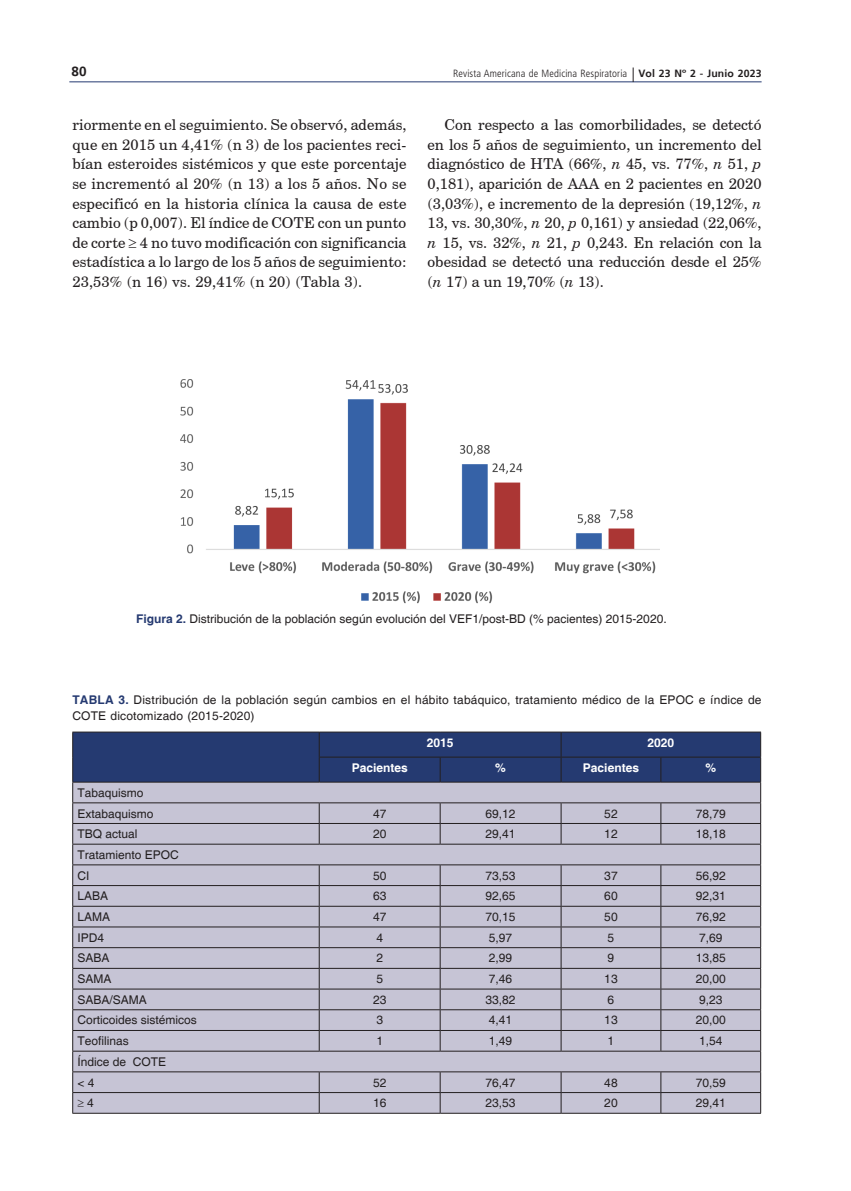
<style>
.page{position:relative;width:851px;height:1191px;background:#fff}
.page>*{position:absolute;margin:0;border:0;box-sizing:border-box;transform-origin:0 0}
.t1{font:15px/19.5px "Century Schoolbook BT";color:#231f20;text-align:justify}
.t2{font:700 13.5px "Frutiger";color:#231f20}
.t3{font:12px/20.7px "Helvetica";color:#231f20}
.t4{font:700 12px "Helvetica";color:#fff}
.t5{font:300 condensed 10.5px "Frutiger LT Std";letter-spacing:.01em;color:#231f20}
.s1{font-family:"Frutiger";font-weight:700;font-stretch:normal}
.s2{font-style:italic}
.s3{font-weight:700;color:#253a71}
</style>
<div class="page">
<hr style="left:69px;top:81px;width:692px;height:1px;background:#253a71">
<svg style="left:632px;top:67px;width:1px;height:15px"></svg>
<hr style="left:72px;top:1112px;width:247px;height:1px;background:#231f20">
<hr style="left:319px;top:1112px;width:121px;height:1px;background:#231f20">
<hr style="left:440px;top:1112px;width:121px;height:1px;background:#231f20">
<hr style="left:561px;top:1112px;width:99px;height:1px;background:#231f20">
<hr style="left:660px;top:1112px;width:101px;height:1px;background:#231f20">
<svg style="left:72px;top:732px;width:689px;height:380px;background:#a7a8bc"></svg>
<hr style="left:72px;top:731px;width:247px;height:1px;background:#231f20">
<hr style="left:72px;top:781px;width:247px;height:1px;background:#231f20">
<hr style="left:319px;top:731px;width:121px;height:1px;background:#231f20">
<hr style="left:440px;top:731px;width:121px;height:1px;background:#231f20">
<hr style="left:561px;top:731px;width:99px;height:1px;background:#231f20">
<hr style="left:660px;top:731px;width:101px;height:1px;background:#231f20">
<hr style="left:319px;top:756px;width:121px;height:1px;background:#231f20">
<hr style="left:440px;top:756px;width:121px;height:1px;background:#231f20">
<hr style="left:561px;top:756px;width:99px;height:1px;background:#231f20">
<hr style="left:660px;top:756px;width:101px;height:1px;background:#231f20">
<hr style="left:319px;top:781px;width:121px;height:1px;background:#231f20">
<hr style="left:440px;top:781px;width:121px;height:1px;background:#231f20">
<hr style="left:561px;top:781px;width:99px;height:1px;background:#231f20">
<hr style="left:660px;top:781px;width:101px;height:1px;background:#231f20">
<img style="left:180px;top:379px;width:479px;height:225px">
<p class="t2" style="left:71px;top:63px;width:17px">80</p>
<p class="t5" style="left:453px;top:67px;width:310px">Revista Americana de Medicina Respiratoria <span class="s1">Vol 23 Nº 2 - Junio 2023</span></p>
<p class="t1" style="left:72px;top:115px;width:335px">riormente en el seguimiento. Se observó, además, que en 2015 un 4,41% (n 3) de los pacientes reci&shy;bían esteroides sistémicos y que este porcentaje se incrementó al 20% (n 13) a los 5 años. No se especificó en la historia clínica la causa de este cambio (p 0,007). El índice de COTE con un punto de corte ≥ 4 no tuvo modificación con significancia estadística a lo largo de los 5 años de seguimiento:<br>23,53% (n 16) vs. 29,41% (n 20) (Tabla 3).</p>
<p class="t1" style="left:427px;top:115px;width:335px;text-indent:17px">Con respecto a las comorbilidades, se detectó en los 5 años de seguimiento, un incremento del diagnóstico de HTA (66%, <span class="s2">n</span> 45, vs. 77%, <span class="s2">n</span> 51, <span class="s2">p </span>0,181), aparición de AAA en 2 pacientes en 2020 (3,03%), e incremento de la depresión (19,12%, <span class="s2">n </span>13, vs. 30,30%, <span class="s2">n</span> 20, <span class="s2">p</span> 0,161) y ansiedad (22,06%, <span class="s2">n</span> 15, vs. 32%, <span class="s2">n</span> 21, <span class="s2">p</span> 0,243. En relación con la obesidad se detectó una reducción desde el 25% (<span class="s2">n</span> 17) a un 19,70% (<span class="s2">n</span> 13).</p>
<p class="t3" style="left:136px;top:608px;width:532px"><span class="s3">Figura 2.</span> Distribución de la población según evolución del VEF1/post-BD (% pacientes) 2015-2020.</p>
<p class="t3" style="left:72px;top:692px;width:690px;line-height:15.8px"><span class="s3">TABLA 3.</span> Distribución de la población según cambios en el hábito tabáquico, tratamiento médico de la EPOC e índice de<br>COTE dicotomizado (2015-2020)</p>
<p class="t4" style="left:427px;top:735px;width:28px">2015</p>
<p class="t4" style="left:647px;top:735px;width:28px">2020</p>
<p class="t3" style="left:77px;top:782px;width:78px">Tabaquismo<br>Extabaquismo</p>
<p class="t4" style="left:351px;top:760px;width:58px">Pacientes</p>
<p class="t4" style="left:495px;top:760px;width:12px">%</p>
<p class="t4" style="left:583px;top:760px;width:58px">Pacientes</p>
<p class="t4" style="left:705px;top:760px;width:12px">%</p>
<p class="t3" style="left:373px;top:803px;width:15px">47</p>
<p class="t3" style="left:485px;top:803px;width:32px">69,12</p>
<p class="t3" style="left:604px;top:803px;width:15px">52</p>
<p class="t3" style="left:695px;top:803px;width:32px">78,79</p>
<p class="t3" style="left:77px;top:824px;width:62px">TBQ actual</p>
<p class="t3" style="left:373px;top:824px;width:15px">20</p>
<p class="t3" style="left:485px;top:824px;width:32px">29,41</p>
<p class="t3" style="left:604px;top:824px;width:15px">12</p>
<p class="t3" style="left:695px;top:824px;width:32px">18,18</p>
<p class="t3" style="left:77px;top:844px;width:103px">Tratamiento EPOC<br>CI</p>
<p class="t3" style="left:373px;top:865px;width:15px">50</p>
<p class="t3" style="left:485px;top:865px;width:32px">73,53</p>
<p class="t3" style="left:604px;top:865px;width:15px">37</p>
<p class="t3" style="left:695px;top:865px;width:32px">56,92</p>
<p class="t3" style="left:77px;top:886px;width:32px">LABA</p>
<p class="t3" style="left:373px;top:886px;width:15px">63</p>
<p class="t3" style="left:485px;top:886px;width:32px">92,65</p>
<p class="t3" style="left:604px;top:886px;width:15px">60</p>
<p class="t3" style="left:695px;top:886px;width:32px">92,31</p>
<p class="t3" style="left:77px;top:906px;width:34px">LAMA</p>
<p class="t3" style="left:373px;top:906px;width:15px">47</p>
<p class="t3" style="left:485px;top:906px;width:32px">70,15</p>
<p class="t3" style="left:604px;top:906px;width:15px">50</p>
<p class="t3" style="left:695px;top:906px;width:32px">76,92</p>
<p class="t3" style="left:77px;top:927px;width:28px">IPD4</p>
<p class="t3" style="left:376px;top:927px;width:8px">4</p>
<p class="t3" style="left:489px;top:927px;width:25px">5,97</p>
<p class="t3" style="left:607px;top:927px;width:8px">5</p>
<p class="t3" style="left:699px;top:927px;width:25px">7,69</p>
<p class="t3" style="left:77px;top:948px;width:34px">SABA</p>
<p class="t3" style="left:376px;top:948px;width:8px">2</p>
<p class="t3" style="left:489px;top:948px;width:25px">2,99</p>
<p class="t3" style="left:607px;top:948px;width:8px">9</p>
<p class="t3" style="left:695px;top:948px;width:32px">13,85</p>
<p class="t3" style="left:77px;top:969px;width:36px">SAMA</p>
<p class="t3" style="left:376px;top:969px;width:8px">5</p>
<p class="t3" style="left:489px;top:969px;width:25px">7,46</p>
<p class="t3" style="left:604px;top:969px;width:15px">13</p>
<p class="t3" style="left:695px;top:969px;width:32px">20,00</p>
<p class="t3" style="left:77px;top:989px;width:71px">SABA/SAMA</p>
<p class="t3" style="left:373px;top:989px;width:15px">23</p>
<p class="t3" style="left:485px;top:989px;width:32px">33,82</p>
<p class="t3" style="left:607px;top:989px;width:8px">6</p>
<p class="t3" style="left:699px;top:989px;width:25px">9,23</p>
<p class="t3" style="left:77px;top:1010px;width:121px">Corticoides sistémicos</p>
<p class="t3" style="left:376px;top:1010px;width:8px">3</p>
<p class="t3" style="left:489px;top:1010px;width:25px">4,41</p>
<p class="t3" style="left:604px;top:1010px;width:15px">13</p>
<p class="t3" style="left:695px;top:1010px;width:32px">20,00</p>
<p class="t3" style="left:77px;top:1031px;width:53px">Teofilinas</p>
<p class="t3" style="left:376px;top:1031px;width:8px">1</p>
<p class="t3" style="left:489px;top:1031px;width:25px">1,49</p>
<p class="t3" style="left:607px;top:1031px;width:8px">1</p>
<p class="t3" style="left:699px;top:1031px;width:25px">1,54</p>
<p class="t3" style="left:77px;top:1051px;width:90px">Índice de COTE &lt; 4</p>
<p class="t3" style="left:373px;top:1072px;width:15px">52</p>
<p class="t3" style="left:485px;top:1072px;width:32px">76,47</p>
<p class="t3" style="left:604px;top:1072px;width:15px">48</p>
<p class="t3" style="left:695px;top:1072px;width:32px">70,59</p>
<p class="t3" style="left:77px;top:1093px;width:18px">≥ 4</p>
<p class="t3" style="left:373px;top:1093px;width:15px">16</p>
<p class="t3" style="left:485px;top:1093px;width:32px">23,53</p>
<p class="t3" style="left:604px;top:1093px;width:15px">20</p>
<p class="t3" style="left:695px;top:1093px;width:32px">29,41</p>
</div>
